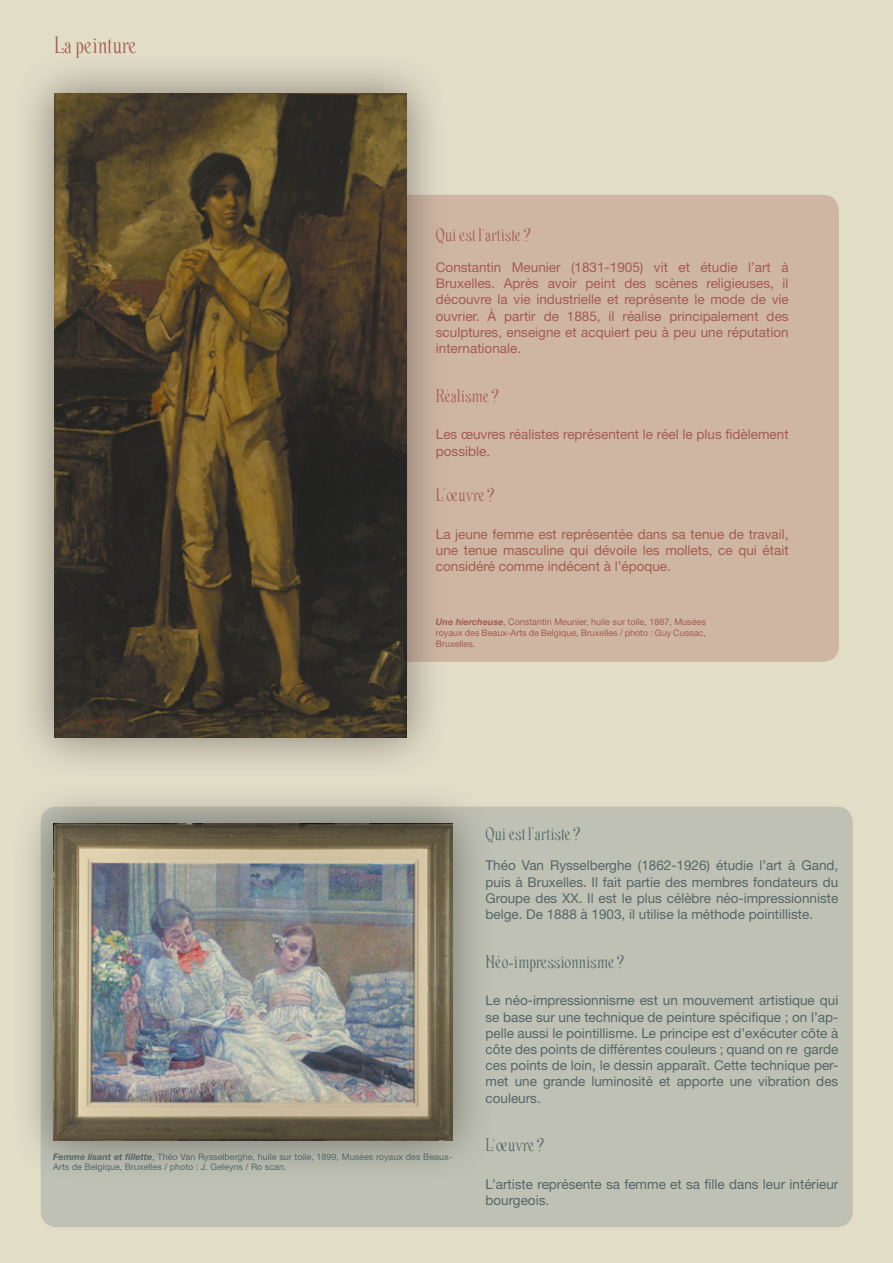
<style>
.page{position:relative;width:893px;height:1263px;background:#e2ddc7}
.page>*{position:absolute;margin:0;border:0;box-sizing:border-box;transform-origin:0 0}
.legende{font:21px "Nerea";color:#a45b51}
.t1{font:16.5px "Nerea";color:#55666a}
.t2{font:16.5px "Nerea";color:#a45b51}
.t3{font:13.5px/16.2px "Helvetica Neue";color:#55666a;text-align:justify}
.t4{font:13.5px/16.2px "Helvetica Neue";color:#a45b51;text-align:justify}
.t5{font:9px/10.8px "Helvetica Neue";color:#55666a}
.t6{font:9px/10.8px "Helvetica Neue";color:#a45b51;text-align:justify}
.s1{font-weight:700;font-style:italic}
.s2{font-family:"Times"}
</style>
<div class="page">
<div style="left:340px;top:195px;width:499px;height:467px;background:#cfb6a3;border-radius:16px"></div>
<div style="left:41px;top:806px;width:812px;height:421px;background:#bec1b3;border-radius:16px"></div>
<div style="left:9px;top:48px;width:439px;height:730px;background:#231f20;opacity:.5"></div>
<img style="left:54px;top:94px;width:353px;height:643px">
<div style="left:8px;top:778px;width:485px;height:403px;background:#231f20;opacity:.5"></div>
<img style="left:53px;top:823px;width:399px;height:317px">
<p class="legende" style="left:54px;top:34px;width:84px">La peinture</p>
<p class="t2" style="left:436px;top:226px;width:96px">Qui est l artiste ?</p>
<p class="t4" style="left:436px;top:259px;width:354px">Constantin Meunier (1831-1905) vit et étudie l’art à Bruxelles. Après avoir peint des scènes religieuses, il découvre la vie industrielle et représente le mode de vie ouvrier. À partir de 1885, il réalise principalement des sculptures, enseigne et acquiert peu à peu une réputation internationale.</p>
<p class="t2" style="left:436px;top:386px;width:64px">Realisme ?</p>
<p class="t4" style="left:436px;top:426px;width:354px">Les œuvres réalistes représentent le réel le plus fidèlement possible.</p>
<p class="t2" style="left:436px;top:485px;width:60px">L oeuvre ?</p>
<p class="t4" style="left:436px;top:526px;width:354px">La jeune femme est représentée dans sa tenue de travail, une tenue masculine qui dévoile les mollets, ce qui était considéré comme indécent à l’époque.</p>
<p class="t6" style="left:436px;top:616px;width:272px"><span class="s1">Une hiercheuse</span>, Constantin Meunier, huile sur toile, 1887, Musées royaux des Beaux-Arts de Belgique, Bruxelles / photo : Guy Cussac, Bruxelles.</p>
<p class="t5" style="left:53px;top:1151px;width:400px"><span class="s1">Femme lisant et fillette</span>, Théo Van Rysselberghe, huile sur toile, 1899, Musées royaux des Beaux-<br>Arts de Belgique, Bruxelles / photo : J. Geleyns / Ro scan.</p>
<p class="t1" style="left:485px;top:824px;width:96px">Qui est l artiste ?</p>
<p class="t3" style="left:485px;top:857px;width:354px">Théo Van Rysselberghe (1862-1926) étudie l’art à Gand, puis à Bruxelles. Il fait partie des membres fondateurs du Groupe des XX. Il est le plus célèbre néo-impressionniste belge. De 1888 à 1903, il utilise la méthode pointilliste.</p>
<p class="t1" style="left:485px;top:952px;width:140px">Neo<span class="s2">-</span>impressionnisme ?</p>
<p class="t3" style="left:485px;top:992px;width:354px">Le néo-impressionnisme est un mouvement artistique qui se base sur une technique de peinture spécifique ; on l’ap&shy;pelle aussi le pointillisme. Le principe est d’exécuter côte à côte des points de différentes couleurs ; quand on re garde ces points de loin, le dessin apparaît. Cette technique per&shy;met une grande luminosité et apporte une vibration des couleurs.</p>
<p class="t1" style="left:485px;top:1135px;width:60px">L oeuvre ?</p>
<p class="t3" style="left:485px;top:1176px;width:354px">L’artiste représente sa femme et sa fille dans leur intérieur bourgeois.</p>
</div>
